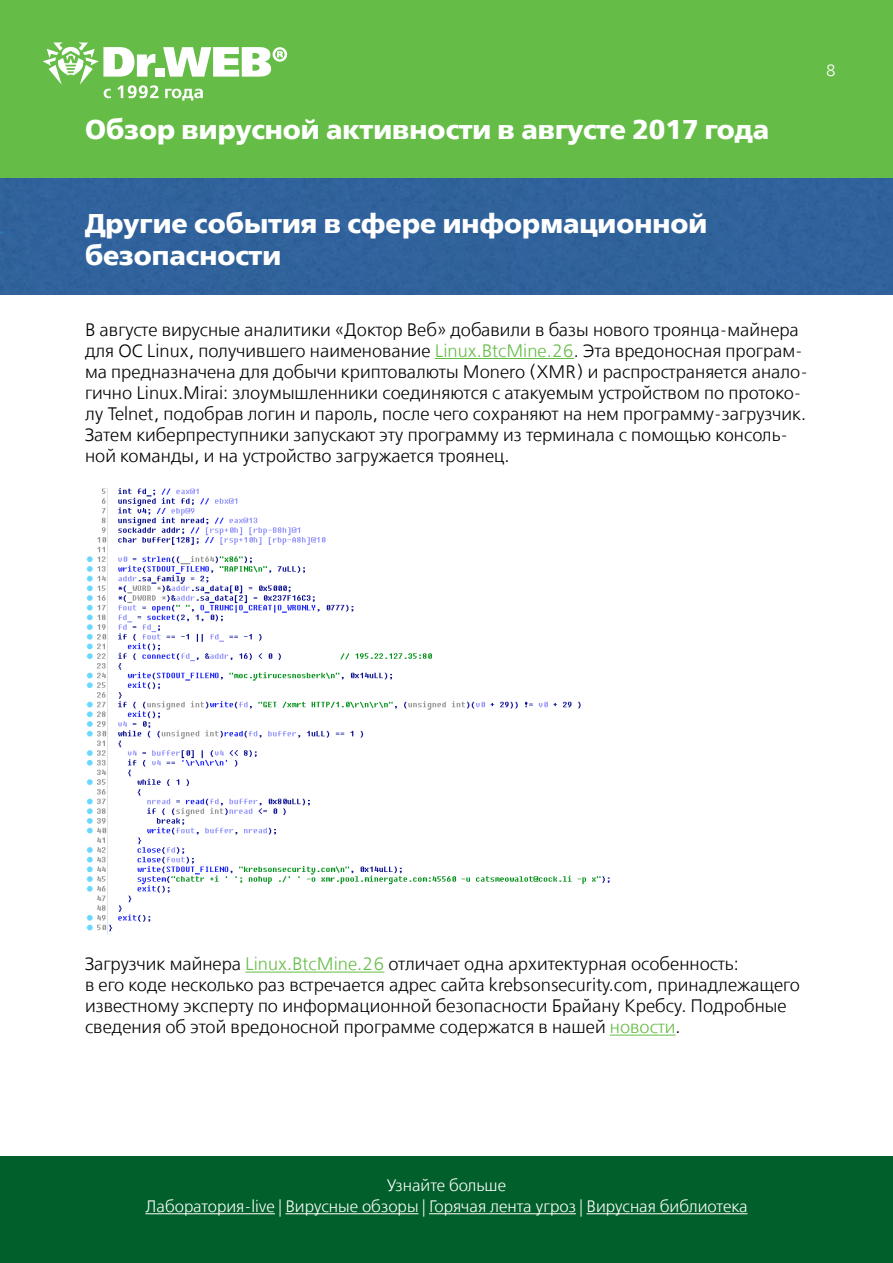
<style>
.page{position:relative;width:893px;height:1263px;background:#fff}
.page>*{position:absolute;margin:0;border:0;box-sizing:border-box;transform-origin:0 0}
.t1{font:27px/32.4px "Free Set Bold C";color:#fff}
.t2{font:18px/21px "Free Set Light C";color:#000}
.t3{font:16.5px/21.6px "Free Set Light C";color:#fff;text-align:center}
.s1{color:#65bc46}
</style>
<div class="page">
<div style="left:0;top:0;width:893px;height:179px;background:#65bc46"></div>
<svg style="left:43px;top:43px;width:244px;height:58px"></svg>
<div style="left:0;top:1157px;width:893px;height:106px;background:#005f2a"></div>
<hr style="left:145px;top:1213px;width:130px;height:1px;background:#fff">
<hr style="left:285px;top:1213px;width:134px;height:1px;background:#fff">
<hr style="left:429px;top:1213px;width:147px;height:1px;background:#fff">
<hr style="left:586px;top:1213px;width:161px;height:1px;background:#fff">
<div style="left:0;top:179px;width:893px;height:115px;background:#30629b"></div>
<hr style="left:435px;top:358px;width:139px;height:1px;background:#65bc46">
<hr style="left:245px;top:972px;width:139px;height:1px;background:#65bc46">
<hr style="left:610px;top:1035px;width:66px;height:1px;background:#65bc46">
<img style="left:86px;top:488px;width:524px;height:446px">
<h1 class="t1" style="left:85px;top:114px;width:685px">Обзор вирусной активности в августе 2017 года</h1>
<p class="t3" style="left:826px;top:61px;width:12px">8</p>
<h1 class="t1" style="left:85px;top:207px;width:624px">Другие события в сфере информационной безопасности</h1>
<p class="t2" style="left:85px;top:320px;width:724px">В августе вирусные аналитики «Доктор Веб» добавили в базы нового троянца-майнера для ОС Linux, получившего наименование <span class="s1">Linux.BtcMine.26</span>. Эта вредоносная програм&shy;ма предназначена для добычи криптовалюты Monero (XMR) и распространяется анало&shy;гично Linux.Mirai: злоумышленники соединяются с атакуемым устройством по протоко&shy;лу Telnet, подобрав логин и пароль, после чего сохраняют на нем программу-загрузчик.<br>Затем киберпреступники запускают эту программу из терминала с помощью консоль&shy;ной команды, и на устройство загружается троянец.</p>
<p class="t2" style="left:85px;top:954px;width:716px">Загрузчик майнера <span class="s1">Linux.BtcMine.26</span> отличает одна архитектурная особенность:<br>в его коде несколько раз встречается адрес сайта krebsonsecurity.com, принадлежащего известному эксперту по информационной безопасности Брайану Кребсу. Подробные сведения об этой вредоносной программе содержатся в нашей <span class="s1">новости</span>.</p>
<p class="t3" style="left:145px;top:1175px;width:604px">Узнайте больше<br>Лаборатория-live | Вирусные обзоры | Горячая лента угроз | Вирусная библиотека</p>
</div>
